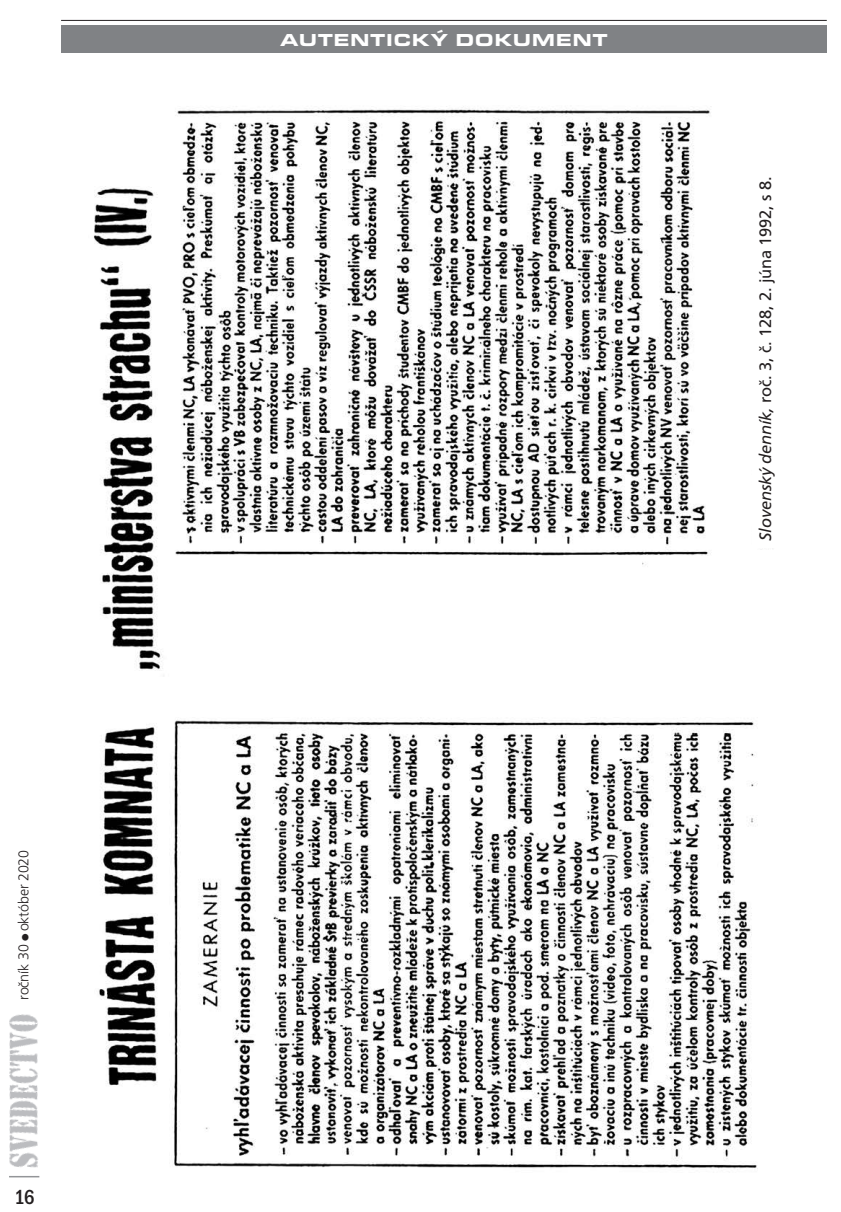
<style>
.page{position:relative;width:841px;height:1212px;background:#fff}
.page>*{position:absolute;margin:0;border:0;box-sizing:border-box;transform-origin:0 0}
.t1{font:500 condensed 21px "Franklin Got Itc TCE";color:#231f20}
.t2{font:18px "Eurostile TCE Blac Exte";letter-spacing:.03em;color:#fff}
.t3{font:16.5px "Frutiger CE";letter-spacing:-.01em;color:#231f20}
.t4{font:300 14.25px "Frutiger CE";letter-spacing:-.01em;color:#231f20}
.s1{font-style:italic}
</style>
<div class="page">
<div style="left:61px;top:25px;width:765px;height:28px;background:#808285"></div>
<hr style="left:61px;top:20px;width:765px;height:1px;background:#231f20">
<img style="left:9px;top:1014px;width:29px;height:154px">
<hr style="left:9px;top:1176px;width:30px;height:1px;background:#939598">
<img style="left:93px;top:106px;width:680px;height:1063px">
<div style="left:751px;top:170px;width:29px;height:378px;background:#fff"></div>
<p class="t4" style="left:18px;top:1000px;width:152px;rotate:-90deg">roãník 30 ● október 2020</p>
<p class="t1" style="left:14px;top:1190px;width:22px">16</p>
<p class="t2" style="left:280px;top:33px;width:329px">AUTENTICKÝ DOKUMENT</p>
<p class="t3" style="left:758px;top:541px;width:365px;rotate:-90deg"><span class="s1">Slovensk˘ denník,</span> roã. 3, ã. 128, 2. júna 1992, s 8.</p>
</div>
